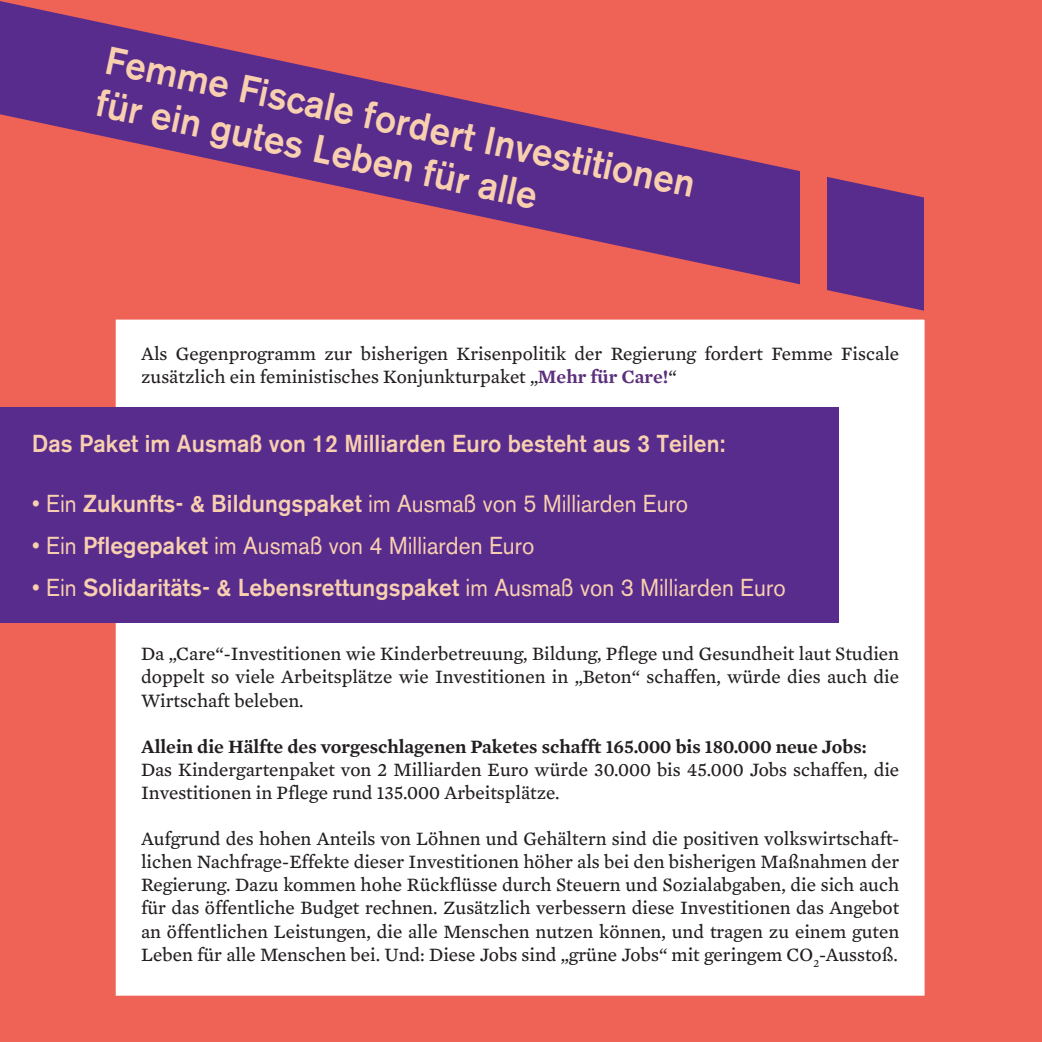
<style>
.page{position:relative;width:1042px;height:1042px;background:#ef6356}
.page>*{position:absolute;margin:0;border:0;box-sizing:border-box;transform-origin:0 0}
.t1{font:500 39.02px/43.8px "Akzidenz Grotesk BE";color:#f9d0af;scale:.93 1}
.t2{font:500 24.32px "Akzidenz Grotesk BE";letter-spacing:.005em;color:#f9d0af;scale:.93 1}
.t3{font:24.32px "Akzidenz Grotesk BE";letter-spacing:.005em;color:#f9d0af;scale:.93 1}
.t4{font:19.25px/23.1px "Mercury Text G3 Roman";color:#231f20}
.t5{font:600 19.25px "Mercury Text G3";color:#231f20}
.s1{font-family:"Mercury Text G3";font-weight:600;color:#5c2f7b}
.s2{font-weight:500}
.s3{font-weight:400}
</style>
<div class="page">
<div style="left:128px;top:332px;width:784px;height:651px;background:#fff"></div>
<div style="left:116px;top:320px;width:808px;height:675px;border:25px solid #fff"></div>
<svg style="left:0;top:1px;width:924px;height:310px"></svg>
<div style="left:800px;top:136px;width:27px;height:162px;background:#ef6356"></div>
<div style="left:0;top:407px;width:839px;height:216px;background:#582c8d"></div>
<h1 class="t1" style="left:111px;top:37px;width:648px;rotate:12deg">Femme Fiscale fordert Investitionen für ein gutes Leben für alle</h1>
<p class="t4" style="left:141px;top:342px;width:759px">Als Gegenprogramm zur bisherigen Krisenpolitik der Regierung fordert Femme Fiscale zusätzlich ein feministisches Konjunkturpaket „<span class="s1">Mehr für Care!</span>“</p>
<p class="t2" style="left:32px;top:429px;width:747px">Das Paket im Ausmaß von 12 Milliarden Euro besteht aus 3 Teilen:</p>
<p class="t3" style="left:32px;top:488px;width:707px">• Ein <span class="s2">Zukunfts- &amp; Bildungspaket</span> im Ausmaß von 5 Milliarden Euro</p>
<p class="t3" style="left:32px;top:530px;width:541px">• Ein <span class="s2">Pflegepaket</span> im Ausmaß von 4 Milliarden Euro</p>
<p class="t2" style="left:32px;top:572px;width:811px"><span class="s3">• Ein</span> Solidaritäts- &amp; Lebensrettungspaket <span class="s3">im Ausmaß von 3 Milliarden Euro</span></p>
<p class="t4" style="left:141px;top:642px;width:759px;text-align:justify">Da „Care“-Investitionen wie Kinderbetreuung, Bildung, Pflege und Gesundheit laut Studien doppelt so viele Arbeitsplätze wie Investitionen in „Beton“ schaffen, würde dies auch die Wirtschaft beleben.</p>
<p class="t5" style="left:141px;top:734px;width:727px">Allein die Hälfte des vorgeschlagenen Paketes schafft 165.000 bis 180.000 neue Jobs:</p>
<p class="t4" style="left:141px;top:758px;width:759px">Das Kindergartenpaket von 2 Milliarden Euro würde 30.000 bis 45.000 Jobs schaffen, die<br>Investitionen in Pflege rund 135.000 Arbeitsplätze.</p>
<p class="t4" style="left:141px;top:827px;width:759px;text-align:justify">Aufgrund des hohen Anteils von Löhnen und Gehältern sind die positiven volkswirtschaft&shy;lichen Nachfrage-Effekte dieser Investitionen höher als bei den bisherigen Maßnahmen der Regierung. Dazu kommen hohe Rückflüsse durch Steuern und Sozialabgaben, die sich auch für das öffentliche Budget rechnen. Zusätzlich verbessern diese Investitionen das Angebot an öffentlichen Leistungen, die alle Menschen nutzen können, und tragen zu einem guten Leben für alle Menschen bei. Und: Diese Jobs sind „grüne Jobs“ mit geringem CO<sub>2</sub>-Ausstoß.</p>
</div>
